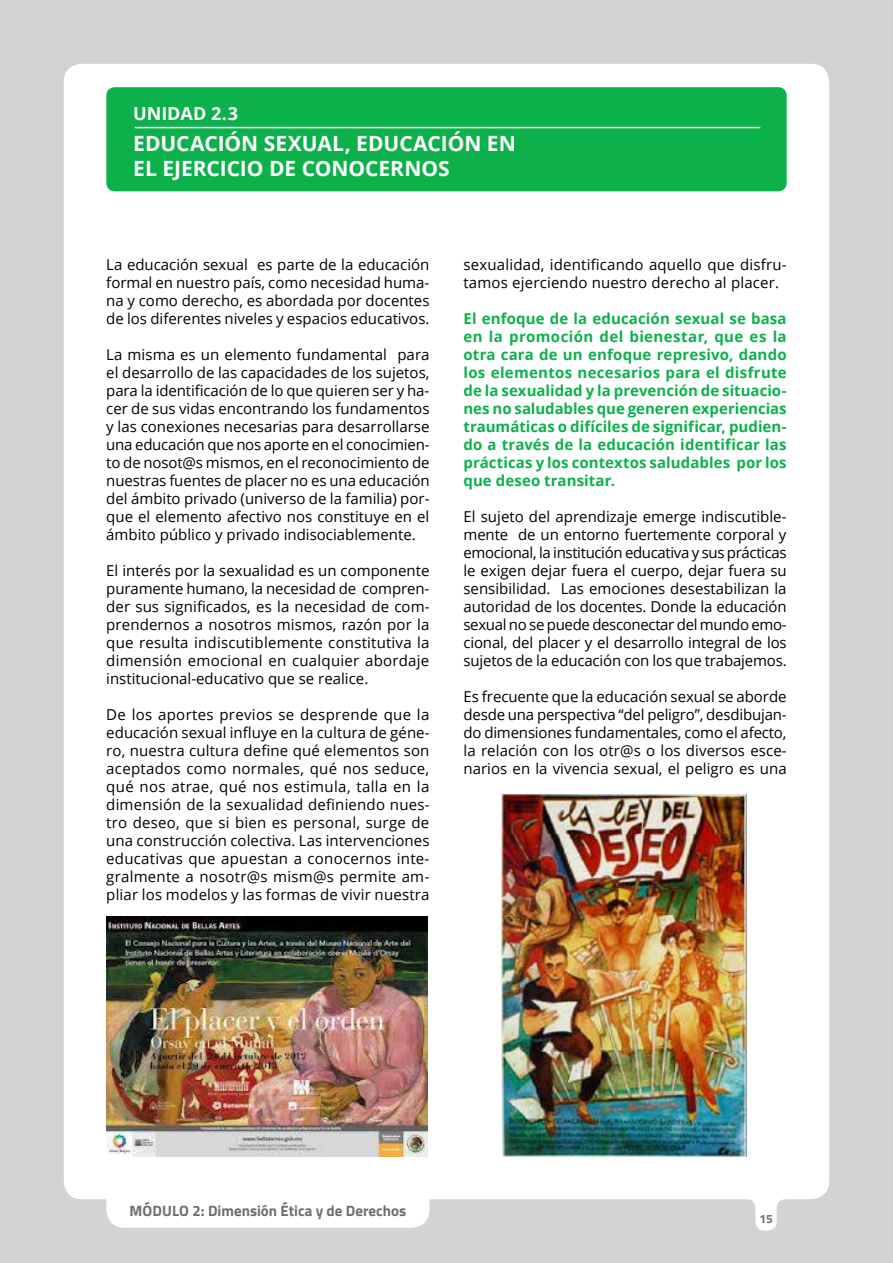
<style>
.page{position:relative;width:893px;height:1263px;background:#d1d3d4}
.page>*{position:absolute;margin:0;border:0;box-sizing:border-box;transform-origin:0 0}
.t1{font:700 21px/25.2px "Open Sans";color:#fff}
.t2{font:700 18px "Open Sans";letter-spacing:-.005em;color:#fff}
.t3{font:15px/18px "Open Sans";color:#000;text-align:justify}
.t4{font:700 15px/18px "Open Sans";letter-spacing:.005em;color:#0db14b;text-align:justify}
.t5{font:700 15px "Titillium Web";color:#6d6e71}
.t6{font:700 12px "Titillium Web";color:#6d6e71}
</style>
<div class="page">
<div style="left:64px;top:64px;width:765px;height:1135px;background:#fff;border-radius:18px"></div>
<div style="left:106px;top:1174px;width:323px;height:54px;background:#fff;border-radius:18px"></div>
<svg style="left:745px;top:1199px;width:42px;height:31px"></svg>
<div style="left:106px;top:87px;width:681px;height:104px;background:#0db14b;border-radius:9px"></div>
<hr style="left:135px;top:127px;width:625px;height:1px;background:#fff">
<img style="left:106px;top:916px;width:322px;height:241px">
<img style="left:501px;top:794px;width:245px;height:363px">
<p class="t2" style="left:133px;top:101px;width:106px">unidad 2.3</p>
<h1 class="t1" style="left:133px;top:130px;width:384px">Educación sexual, educación en el ejercicio de conocernos</h1>
<p class="t3" style="left:106px;top:255px;width:325px">La educación sexual es parte de la educación formal en nuestro país, como necesidad huma&shy;na y como derecho, es abordada por docentes de los diferentes niveles y espacios educativos.</p>
<p class="t3" style="left:106px;top:345px;width:325px">La misma es un elemento fundamental para el desarrollo de las capacidades de los sujetos, para la identificación de lo que quieren ser y ha&shy;cer de sus vidas encontrando los fundamentos y las conexiones necesarias para desarrollarse una educación que nos aporte en el conocimien&shy;to de nosot@s mismos, en el reconocimiento de nuestras fuentes de placer no es una educación del ámbito privado (universo de la familia) por&shy;que el elemento afectivo nos constituye en el ámbito público y privado indisociablemente.</p>
<p class="t3" style="left:106px;top:561px;width:325px">El interés por la sexualidad es un componente puramente humano, la necesidad de compren&shy;der sus significados, es la necesidad de com&shy;prendernos a nosotros mismos, razón por la que resulta indiscutiblemente constitutiva la dimensión emocional en cualquier abordaje institucional-educativo que se realice.</p>
<p class="t3" style="left:106px;top:705px;width:325px">De los aportes previos se desprende que la educación sexual influye en la cultura de géne&shy;ro, nuestra cultura define qué elementos son aceptados como normales, qué nos seduce, qué nos atrae, qué nos estimula, talla en la dimensión de la sexualidad definiendo nues&shy;tro deseo, que si bien es personal, surge de una construcción colectiva. Las intervenciones educativas que apuestan a conocernos inte&shy;gralmente a nosotr@s mism@s permite am&shy;pliar los modelos y las formas de vivir nuestra</p>
<p class="t3" style="left:463px;top:255px;width:325px">sexualidad, identificando aquello que disfru&shy;tamos ejerciendo nuestro derecho al placer.</p>
<p class="t4" style="left:463px;top:309px;width:325px">El enfoque de la educación sexual se basa en la promoción del bienestar, que es la otra cara de un enfoque represivo, dando los elementos necesarios para el disfrute de la sexualidad y la prevención de situacio&shy;nes no saludables que generen experiencias traumáticas o difíciles de significar, pudien&shy;do a través de la educación identificar las prácticas y los contextos saludables por los que deseo transitar.</p>
<p class="t3" style="left:463px;top:507px;width:325px">El sujeto del aprendizaje emerge indiscutible&shy;mente de un entorno fuertemente corporal y emocional, la institución educativa y sus prácticas le exigen dejar fuera el cuerpo, dejar fuera su sensibilidad. Las emociones desestabilizan la autoridad de los docentes. Donde la educación sexual no se puede desconectar del mundo emo&shy;cional, del placer y el desarrollo integral de los sujetos de la educación con los que trabajemos.</p>
<p class="t3" style="left:463px;top:687px;width:325px">Es frecuente que la educación sexual se aborde desde una perspectiva “del peligro”, desdibujan&shy;do dimensiones fundamentales, como el afecto, la relación con los otr@s o los diversos esce&shy;narios en la vivencia sexual, el peligro es una</p>
<p class="t5" style="left:130px;top:1199px;width:278px">Módulo 2: Dimensión Ética y de Derechos</p>
<p class="t6" style="left:759px;top:1210px;width:15px">15</p>
</div>
